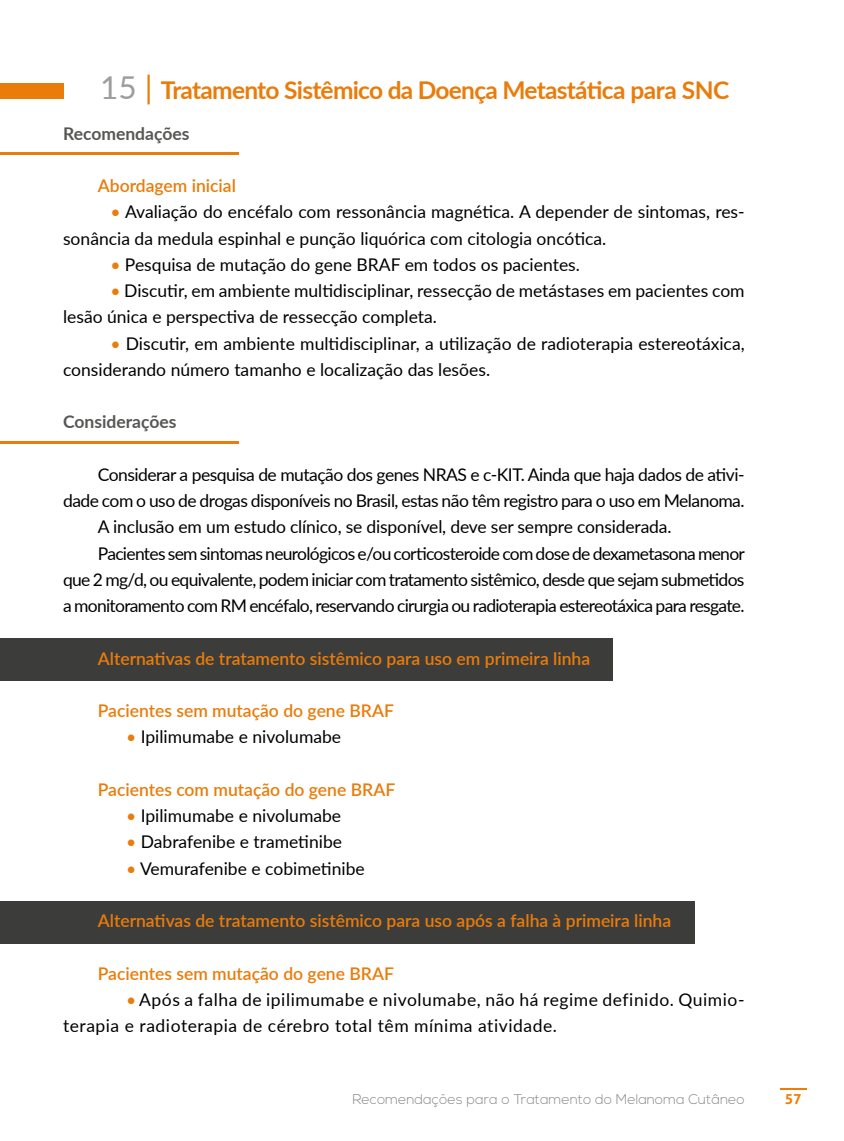
<style>
.page{position:relative;width:844px;height:1141px;background:#fff}
.page>*{position:absolute;margin:0;border:0;box-sizing:border-box;transform-origin:0 0}
.t1{font:700 24.5px "Lato";letter-spacing:-.03em;color:#e97c0a}
.t2{font:17.5px/26.2px "Lato";color:#000}
.t3{font:17.5px "Lato";letter-spacing:-.04em;color:#000}
.t4{font:600 17.5px "Lato";color:#e97c0a}
.t5{font:17.5px "Lato";letter-spacing:-.03em;color:#000}
.t6{font:17.5px/26.2px "Lato";letter-spacing:.03em;color:#000}
.t7{font:700 17.5px "Lato";color:#575756}
.t8{font:300 14px "Nexa";color:#878787}
.t9{font:700 14px "Aller";color:#ef7d04}
.s1{font-weight:400;font-size:31.5px;color:#9d9d9c}
.s2{font-weight:400;font-size:31.5px}
.s3{color:#e97c0a}
</style>
<div class="page">
<svg style="left:780px;top:1088px;width:26px;height:1px"></svg>
<div style="left:0;top:639px;width:612px;height:42px;background:#3c3c3b"></div>
<div style="left:0;top:902px;width:693px;height:42px;background:#3c3c3b"></div>
<div style="left:0;top:84px;width:63px;height:15px;background:#e97c0a"></div>
<hr style="left:0;top:152px;width:238px;height:3px;background:#e97c0a">
<hr style="left:0;top:441px;width:238px;height:3px;background:#e97c0a">
<h1 class="t1" style="left:100px;top:72px;width:630px"><span class="s1">15</span> <span class="s2">|</span> Tratamento Sistêmico da Doença Metastática para SNC</h1>
<p class="t7" style="left:63px;top:120px;width:128px">Recomendações</p>
<p class="t4" style="left:98px;top:173px;width:140px">Abordagem inicial</p>
<p class="t2" style="left:63px;top:198px;width:683px;text-indent:47px"><span class="s3">•</span> Avaliação do encéfalo com ressonância magnética. A depender de sintomas, res&shy;sonância da medula espinhal e punção liquórica com citologia oncótica.</p>
<p class="t2" style="left:110px;top:251px;width:471px"><span class="s3">•</span> Pesquisa de mutação do gene BRAF em todos os pacientes.</p>
<p class="t2" style="left:63px;top:277px;width:683px;text-indent:47px"><span class="s3">•</span> Discutir, em ambiente multidisciplinar, ressecção de metástases em pacientes com lesão única e perspectiva de ressecção completa.</p>
<p class="t2" style="left:63px;top:329px;width:683px;text-indent:47px"><span class="s3">•</span> Discutir, em ambiente multidisciplinar, a utilização de radioterapia estereotáxica, considerando número tamanho e localização das lesões.</p>
<p class="t7" style="left:63px;top:409px;width:115px">Considerações</p>
<p class="t5" style="left:98px;top:462px;width:648px">Considerar a pesquisa de mutação dos genes NRAS e c-KIT. Ainda que haja dados de ativi-</p>
<p class="t5" style="left:63px;top:488px;width:683px">dade com o uso de drogas disponíveis no Brasil, estas não têm registro para o uso em Melanoma.</p>
<p class="t2" style="left:98px;top:513px;width:575px">A inclusão em um estudo clínico, se disponível, deve ser sempre considerada.</p>
<p class="t3" style="left:98px;top:541px;width:648px">Pacientes sem sintomas neurológicos e/ou corticosteroide com dose de dexametasona menor</p>
<p class="t3" style="left:63px;top:567px;width:682px">que 2 mg/d, ou equivalente, podem iniciar com tratamento sistêmico, desde que sejam submetidos</p>
<p class="t3" style="left:63px;top:593px;width:682px">a monitoramento com RM encéfalo, reservando cirurgia ou radioterapia estereotáxica para resgate.</p>
<p class="t4" style="left:98px;top:645px;width:493px">Alternativas de tratamento sistêmico para uso em primeira linha</p>
<p class="t4" style="left:98px;top:698px;width:297px">Pacientes sem mutação do gene BRAF</p>
<p class="t2" style="left:126px;top:723px;width:216px"><span class="s3">•</span> Ipilimumabe e nivolumabe</p>
<p class="t4" style="left:98px;top:777px;width:299px">Pacientes com mutação do gene BRAF</p>
<p class="t2" style="left:126px;top:802px;width:216px"><span class="s3">•</span> Ipilimumabe e nivolumabe</p>
<p class="t2" style="left:126px;top:828px;width:217px"><span class="s3">•</span> Dabrafenibe e trametinibe</p>
<p class="t2" style="left:126px;top:854px;width:240px"><span class="s3">•</span> Vemurafenibe e cobimetinibe</p>
<p class="t4" style="left:98px;top:908px;width:574px">Alternativas de tratamento sistêmico para uso após a falha à primeira linha</p>
<p class="t4" style="left:98px;top:960px;width:297px">Pacientes sem mutação do gene BRAF</p>
<p class="t6" style="left:63px;top:986px;width:682px;text-indent:63px"><span class="s3">•</span> Após a falha de ipilimumabe e nivolumabe, não há regime definido. Quimio&shy;terapia e radioterapia de cérebro total têm mínima atividade.</p>
<p class="t8" style="left:352px;top:1091px;width:393px">Recomendações para o Tratamento do Melanoma Cutâneo</p>
<p class="t9" style="left:784px;top:1090px;width:18px">57</p>
</div>
